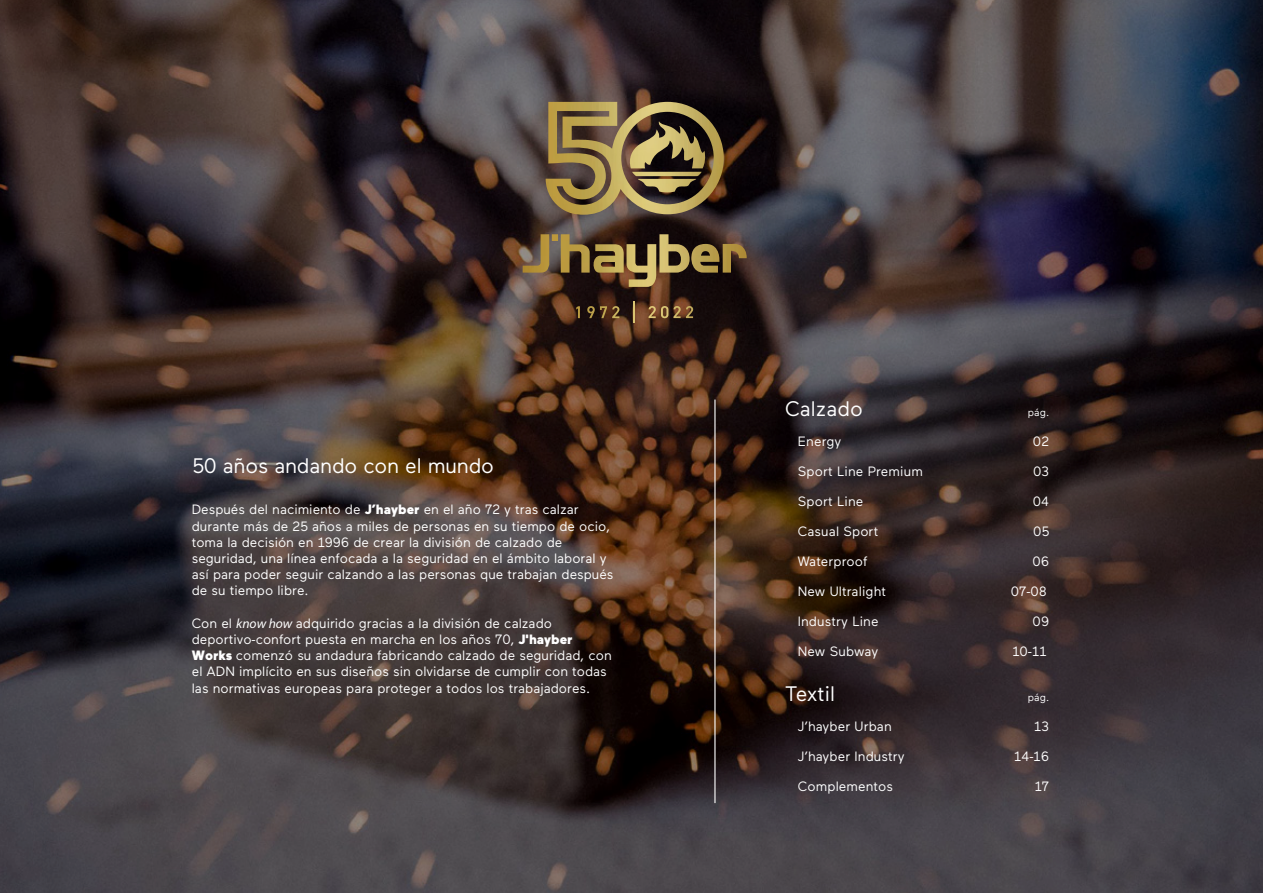
<style>
.page{position:relative;width:1263px;height:893px;background:#fff}
.page>*{position:absolute;margin:0;border:0;box-sizing:border-box;transform-origin:0 0}
.t1{font:21px "Maax";letter-spacing:-.01em;color:#fff}
.t2{font:13.5px/16.2px "Maax";color:#fff}
.t3{font:10.5px "Maax";letter-spacing:.005em;color:#fff}
.s1{font-weight:900}
.s2{font-family:"Myriad Pro";font-style:italic}
</style>
<div class="page">
<img style="left:0;top:0;width:1263px;height:893px">
<hr style="left:714px;top:400px;width:1px;height:403px;background:#fff">
<img style="left:523px;top:234px;width:224px;height:53px">
<img style="left:546px;top:102px;width:178px;height:113px">
<svg style="left:576px;top:306px;width:4px;height:12px"></svg>
<svg style="left:587px;top:306px;width:32px;height:12px"></svg>
<svg style="left:634px;top:302px;width:1px;height:20px"></svg>
<svg style="left:648px;top:306px;width:45px;height:12px"></svg>
<h1 class="t1" style="left:192px;top:452px;width:303px">50 años andando con el mundo</h1>
<p class="t2" style="left:192px;top:501px;width:423px">Después del nacimiento de <span class="s1">J’hayber</span> en el año 72 y tras calzar durante más de 25 años a miles de personas en su tiempo de ocio, toma la decisión en 1996 de crear la división de calzado de seguridad, una línea enfocada a la seguridad en el ámbito laboral y así para poder seguir calzando a las personas que trabajan después de su tiempo libre.</p>
<p class="t2" style="left:192px;top:614px;width:421px">Con el <span class="s2">know how</span> adquirido gracias a la división de calzado deportivo-confort puesta en marcha en los años 70, <span class="s1">J'hayber Works</span> comenzó su andadura fabricando calzado de seguridad, con el ADN implícito en sus diseños sin olvidarse de cumplir con todas las normativas europeas para proteger a todos los trabajadores.</p>
<h1 class="t1" style="left:785px;top:395px;width:79px">Calzado</h1>
<p class="t3" style="left:1028px;top:405px;width:23px">pág.</p>
<p class="t2" style="left:798px;top:432px;width:45px">Energy</p>
<p class="t2" style="left:1033px;top:432px;width:18px">02</p>
<p class="t2" style="left:798px;top:462px;width:127px">Sport Line Premium</p>
<p class="t2" style="left:1033px;top:462px;width:18px">03</p>
<p class="t2" style="left:798px;top:492px;width:67px">Sport Line</p>
<p class="t2" style="left:1033px;top:492px;width:18px">04</p>
<p class="t2" style="left:798px;top:522px;width:82px">Casual Sport</p>
<p class="t2" style="left:1033px;top:522px;width:17px">05</p>
<p class="t2" style="left:798px;top:552px;width:71px">Waterproof</p>
<p class="t2" style="left:1032px;top:552px;width:18px">06</p>
<p class="t2" style="left:798px;top:582px;width:90px">New Ultralight</p>
<p class="t2" style="left:1011px;top:582px;width:37px">07-08</p>
<p class="t2" style="left:798px;top:612px;width:82px">Industry Line</p>
<p class="t2" style="left:1033px;top:612px;width:18px">09</p>
<p class="t2" style="left:798px;top:642px;width:82px">New Subway</p>
<p class="t2" style="left:1012px;top:642px;width:36px">10-11</p>
<h1 class="t1" style="left:785px;top:680px;width:51px">Textil</h1>
<p class="t3" style="left:1028px;top:690px;width:23px">pág.</p>
<p class="t2" style="left:798px;top:717px;width:96px">J’hayber Urban</p>
<p class="t2" style="left:1034px;top:717px;width:16px">13</p>
<p class="t2" style="left:798px;top:747px;width:108px">J’hayber Industry</p>
<p class="t2" style="left:1014px;top:747px;width:36px">14-16</p>
<p class="t2" style="left:798px;top:777px;width:97px">Complementos</p>
<p class="t2" style="left:1035px;top:777px;width:16px">17</p>
</div>
